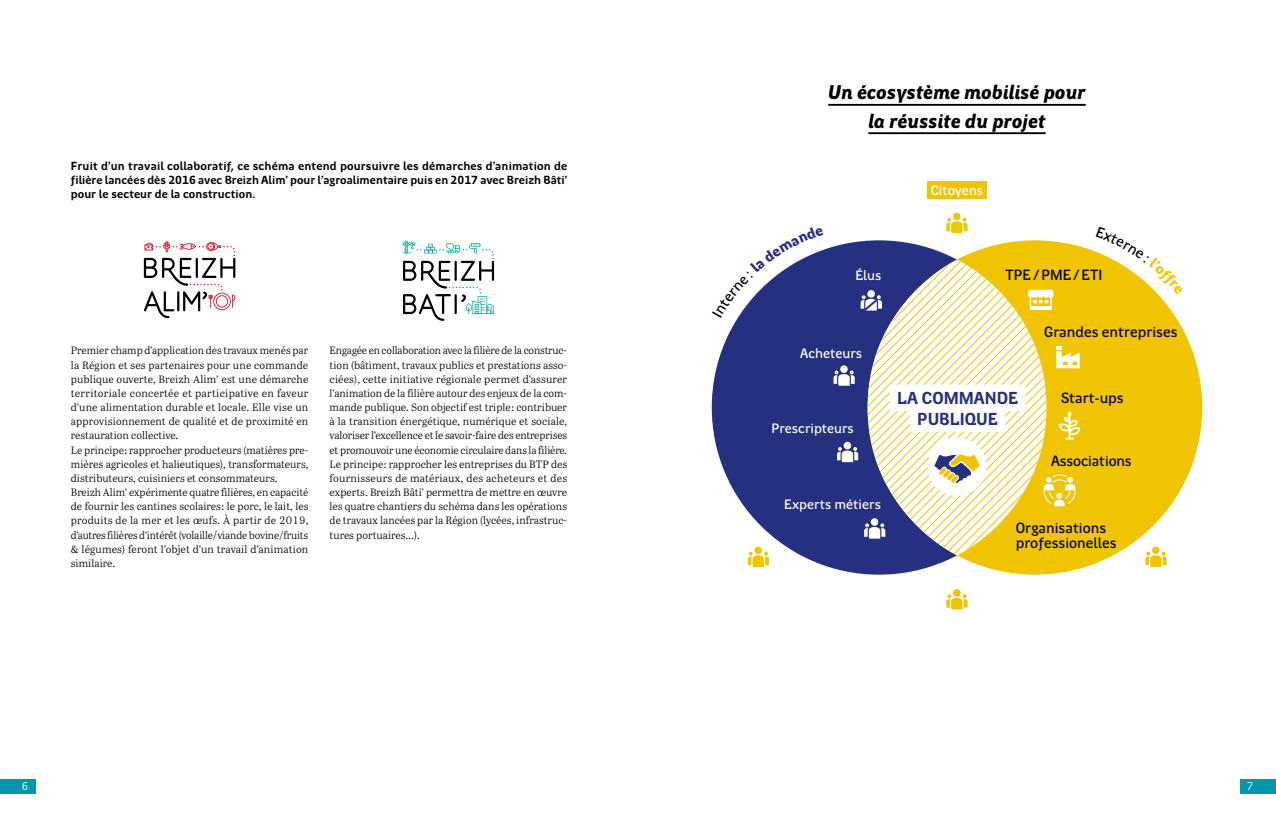
<style>
.page{position:relative;width:1276px;height:815px;background:#fff}
.page>*{position:absolute;margin:0;border:0;box-sizing:border-box;transform-origin:0 0}
.t1{font:italic 900 20px/28.4px "Region Bretagne New";color:#000;text-align:center}
.t2{font:700 17.5px/20.6px "Region Bretagne New";color:#253081;text-align:center}
.t3{font:500 15px/15px "Region Bretagne New";color:#000}
.t4{font:500 13.75px "Region Bretagne New";color:#fff}
.t5{font:700 11.88px/14.1px "Region Bretagne New";letter-spacing:.005em;color:#000;text-align:justify}
.t6{font:11.25px "Region Bretagne New";color:#fff}
.t7{font:10.62px/14.1px "Abril Text Lt";letter-spacing:.005em;color:#000}
</style>
<div class="page">
<svg style="left:402px;top:241px;width:92px;height:80px"></svg>
<svg style="left:144px;top:241px;width:91px;height:77px"></svg>
<hr style="left:828px;top:104px;width:257px;height:2px;background:#000">
<hr style="left:868px;top:132px;width:177px;height:2px;background:#000">
<div style="left:712px;top:240px;width:334px;height:335px;background:#253081;border-radius:50%"></div>
<div style="left:868px;top:240px;width:334px;height:335px;background:#f0c400;border-radius:50%"></div>
<div style="left:927px;top:181px;width:59px;height:17px;background:#f0c400"></div>
<svg style="left:946px;top:218px;width:21px;height:15px"></svg>
<div style="left:953px;top:213px;width:7px;height:7px;background:#f0c400;border-radius:50%"></div>
<svg style="left:748px;top:552px;width:21px;height:15px"></svg>
<div style="left:754px;top:547px;width:8px;height:7px;background:#f0c400;border-radius:50%"></div>
<svg style="left:946px;top:594px;width:21px;height:15px"></svg>
<div style="left:953px;top:589px;width:7px;height:8px;background:#f0c400;border-radius:50%"></div>
<svg style="left:1145px;top:552px;width:21px;height:15px"></svg>
<div style="left:1152px;top:547px;width:7px;height:7px;background:#f0c400;border-radius:50%"></div>
<svg style="left:833px;top:260px;width:247px;height:295px"></svg>
<div style="left:0;top:780px;width:35px;height:14px;background:#0096ae"></div>
<div style="left:1240px;top:780px;width:36px;height:14px;background:#0096ae"></div>
<svg style="left:737px;top:249px;width:87px;height:69px"></svg>
<svg style="left:1095px;top:251px;width:63px;height:43px"></svg>
<p class="t5" style="left:71px;top:159px;width:498px">Fruit d’un travail collaboratif, ce schéma entend poursuivre les démarches d’animation de filière lancées dès 2016 avec Breizh Alim’ pour l’agroalimentaire puis en 2017 avec Breizh Bâti’ pour le secteur de la construction.</p>
<p class="t7" style="left:71px;top:343px;width:239px">Premier champ d’application des travaux menés par la Région et ses partenaires pour une commande publique ouverte, Breizh Alim’ est une démarche territoriale concertée et participative en faveur d’une alimentation durable et locale. Elle vise un approvisionnement de qualité et de proximité en restauration collective.<br>Le principe : rapprocher producteurs (matières pre&shy;mières agricoles et halieutiques), transformateurs, distributeurs, cuisiniers et consommateurs.<br>Breizh Alim’ expérimente quatre filières, en capacité de fournir les cantines scolaires : le porc, le lait, les produits de la mer et les œufs. À partir de 2019, d’autres filières d’intérêt (volaille / viande bovine / fruits &amp; légumes) feront l’objet d’un travail d’animation similaire.</p>
<p class="t7" style="left:330px;top:343px;width:239px;text-align:justify">Engagée en collaboration avec la filière de la construc&shy;tion (bâtiment, travaux publics et prestations asso&shy;ciées), cette initiative régionale permet d’assurer l’animation de la filière autour des enjeux de la com&shy;mande publique. Son objectif est triple : contribuer à la transition énergétique, numérique et sociale, valoriser l’excellence et le savoir-faire des entreprises et promouvoir une économie circulaire dans la filière.<br>Le principe : rapprocher les entreprises du BTP des fournisseurs de matériaux, des acheteurs et des experts. Breizh Bâti’ permettra de mettre en œuvre les quatre chantiers du schéma dans les opérations de travaux lancées par la Région (lycées, infrastruc&shy;tures portuaires…).</p>
<h1 class="t1" style="left:828px;top:79px;width:259px">Un écosystème mobilisé pour la réussite du projet</h1>
<p class="t4" style="left:930px;top:183px;width:54px">Citoyens</p>
<p class="t4" style="left:855px;top:267px;width:27px">Élus</p>
<h3 class="t3" style="left:1005px;top:268px;width:98px">TPE/PME/ETI</h3>
<p class="t4" style="left:800px;top:345px;width:63px">Acheteurs</p>
<p class="t4" style="left:771px;top:420px;width:84px">Prescripteurs</p>
<p class="t4" style="left:784px;top:497px;width:98px">Experts métiers</p>
<h2 class="t2" style="left:897px;top:388px;width:123px">LA COMMANDE<br>PUBLIQUE</h2>
<h3 class="t3" style="left:1044px;top:325px;width:135px">Grandes entreprises</h3>
<h3 class="t3" style="left:1061px;top:391px;width:64px">Start-ups</h3>
<h3 class="t3" style="left:1051px;top:454px;width:82px">Associations</h3>
<h3 class="t3" style="left:1016px;top:521px;width:102px">Organisations professionelles</h3>
<p class="t6" style="left:22px;top:780px;width:8px">6</p>
<p class="t6" style="left:1247px;top:780px;width:8px">7</p>
</div>
